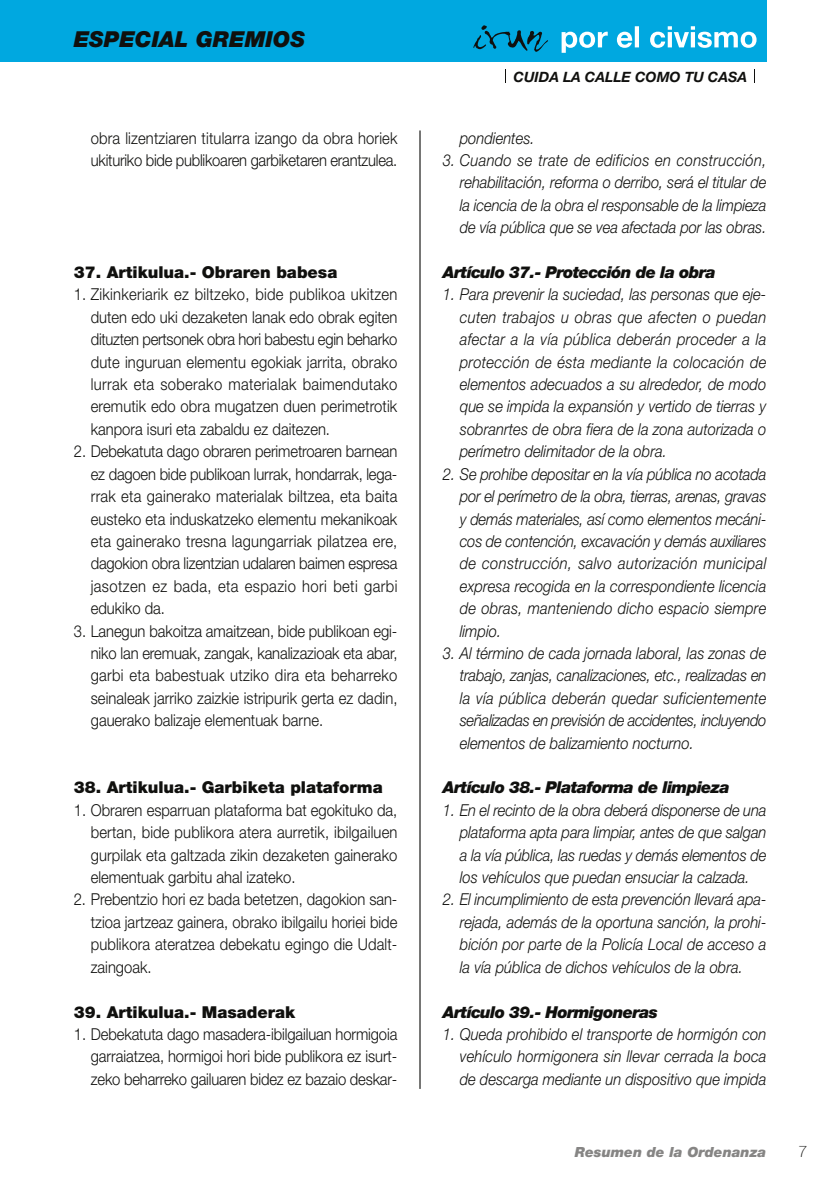
<style>
.page{position:relative;width:840px;height:1191px;background:#fff}
.page>*{position:absolute;margin:0;border:0;box-sizing:border-box;transform-origin:0 0}
.t1{font:italic 900 22px "Helvetica Neue";color:#10100e}
.t2{font:italic 300 16.4px/22.4px "Helvetica Neue";color:#10100e;text-align:justify;scale:.9 1}
.t3{font:300 16.4px/22.4px "Helvetica Neue";color:#10100e;text-align:justify;scale:.9 1}
.t4{font:italic 900 16.4px "Helvetica Neue";letter-spacing:-.04em;color:#10100e}
.t5{font:900 16.4px "Helvetica Neue";color:#10100e}
.t6{font:100 16px "Helvetica Neue";color:#10100e}
.t7{font:italic 700 14.2px "Helvetica Neue";color:#10100e}
.t8{font:italic 900 14px "Helvetica Neue";color:#868584}
</style>
<div class="page">
<div style="left:0;top:0;width:765px;height:62px;background:#00a8e0"></div>
<svg style="left:473px;top:25px;width:74px;height:27px"></svg>
<svg style="left:561px;top:26px;width:195px;height:27px"></svg>
<svg style="left:505px;top:69px;width:1px;height:14px"></svg>
<svg style="left:754px;top:69px;width:1px;height:14px"></svg>
<hr style="left:419px;top:130px;width:1px;height:959px;background:#10100e">
<h1 class="t1" style="left:74px;top:31px;width:233px">ESPECIAL GREMIOS</h1>
<p class="t3" style="left:91px;top:128px;width:342px">obra lizentziaren titularra izango da obra horiek ukituriko bide publikoaren garbiketaren erantzulea.</p>
<p class="t5" style="left:74px;top:266px;width:265px">37. Artikulua.- Obraren babesa</p>
<p class="t3" style="left:91px;top:285px;width:342px;text-indent:-17px">1. Zikinkeriarik ez biltzeko, bide publikoa ukitzen duten edo uki dezaketen lanak edo obrak egiten dituzten pertsonek obra hori babestu egin beharko dute inguruan elementu egokiak jarrita, obrako lurrak eta soberako materialak baimendutako eremutik edo obra mugatzen duen perimetrotik kanpora isuri eta zabaldu ez daitezen.</p>
<p class="t3" style="left:91px;top:442px;width:342px;text-indent:-17px">2. Debekatuta dago obraren perimetroaren barnean ez dagoen bide publikoan lurrak, hondarrak, lega&shy;rrak eta gainerako materialak biltzea, eta baita eusteko eta induskatzeko elementu mekanikoak eta gainerako tresna lagungarriak pilatzea ere, dagokion obra lizentzian udalaren baimen espresa jasotzen ez bada, eta espazio hori beti garbi edukiko da.</p>
<p class="t3" style="left:91px;top:621px;width:342px;text-indent:-17px">3. Lanegun bakoitza amaitzean, bide publikoan egi&shy;niko lan eremuak, zangak, kanalizazioak eta abar, garbi eta babestuak utziko dira eta beharreko seinaleak jarriko zaizkie istripurik gerta ez dadin, gauerako balizaje elementuak barne.</p>
<p class="t5" style="left:74px;top:781px;width:310px">38. Artikulua.- Garbiketa plataforma</p>
<p class="t3" style="left:91px;top:800px;width:342px;text-indent:-17px">1. Obraren esparruan plataforma bat egokituko da, bertan, bide publikora atera aurretik, ibilgailuen gurpilak eta galtzada zikin dezaketen gainerako elementuak garbitu ahal izateko.</p>
<p class="t3" style="left:91px;top:890px;width:342px;text-indent:-17px">2. Prebentzio hori ez bada betetzen, dagokion san&shy;tzioa jartzeaz gainera, obrako ibilgailu horiei bide publikora ateratzea debekatu egingo die Udalt&shy;zaingoak.</p>
<p class="t5" style="left:74px;top:1005px;width:223px">39. Artikulua.- Masaderak</p>
<p class="t3" style="left:91px;top:1024px;width:342px;text-indent:-17px">1. Debekatuta dago masadera-ibilgailuan hormigoia garraiatzea, hormigoi hori bide publikora ez isurt&shy;zeko beharreko gailuaren bidez ez bazaio deskar-</p>
<p class="t7" style="left:513px;top:72px;width:235px">CUIDA LA CALLE COMO TU CASA</p>
<p class="t2" style="left:459px;top:128px;width:84px">pondientes.</p>
<p class="t2" style="left:459px;top:150px;width:342px;text-indent:-17px">3. Cuando se trate de edificios en construcción, rehabilitación, reforma o derribo, será el titular de la icencia de la obra el responsable de la limpieza de vía pública que se vea afectada por las obras.</p>
<p class="t4" style="left:442px;top:266px;width:274px">Artículo 37.- Protección de la obra</p>
<p class="t2" style="left:459px;top:285px;width:342px;text-indent:-17px">1. Para prevenir la suciedad, las personas que eje&shy;cuten trabajos u obras que afecten o puedan afectar a la vía pública deberán proceder a la protección de ésta mediante la colocación de elementos adecuados a su alrededor, de modo que se impida la expansión y vertido de tierras y sobranrtes de obra fiera de la zona autorizada o perímetro delimitador de la obra.</p>
<p class="t2" style="left:459px;top:464px;width:342px;text-indent:-17px">2. Se prohibe depositar en la vía pública no acotada por el perímetro de la obra, tierras, arenas, gravas y demás materiales, así como elementos mecáni&shy;cos de contención, excavación y demás auxiliares de construcción, salvo autorización municipal expresa recogida en la correspondiente licencia de obras, manteniendo dicho espacio siempre limpio.</p>
<p class="t2" style="left:459px;top:643px;width:342px;text-indent:-17px">3. Al término de cada jornada laboral, las zonas de trabajo, zanjas, canalizaciones, etc., realizadas en la vía pública deberán quedar suficientemente señalizadas en previsión de accidentes, incluyendo elementos de balizamiento nocturno.</p>
<p class="t4" style="left:442px;top:781px;width:288px">Artículo 38.- Plataforma de limpieza</p>
<p class="t2" style="left:459px;top:800px;width:342px;text-indent:-17px">1. En el recinto de la obra deberá disponerse de una plataforma apta para limpiar, antes de que salgan a la vía pública, las ruedas y demás elementos de los vehículos que puedan ensuciar la calzada.</p>
<p class="t2" style="left:459px;top:890px;width:342px;text-indent:-17px">2. El incumplimiento de esta prevención llevará apa&shy;rejada, además de la oportuna sanción, la prohi&shy;bición por parte de la Policía Local de acceso a la vía pública de dichos vehículos de la obra.</p>
<p class="t4" style="left:442px;top:1005px;width:216px">Artículo 39.- Hormigoneras</p>
<p class="t2" style="left:459px;top:1024px;width:342px;text-indent:-17px">1. Queda prohibido el transporte de hormigón con vehículo hormigonera sin llevar cerrada la boca de descarga mediante un dispositivo que impida</p>
<p class="t8" style="left:574px;top:1146px;width:193px">Resumen de la Ordenanza</p>
<p class="t6" style="left:798px;top:1145px;width:10px">7</p>
</div>
